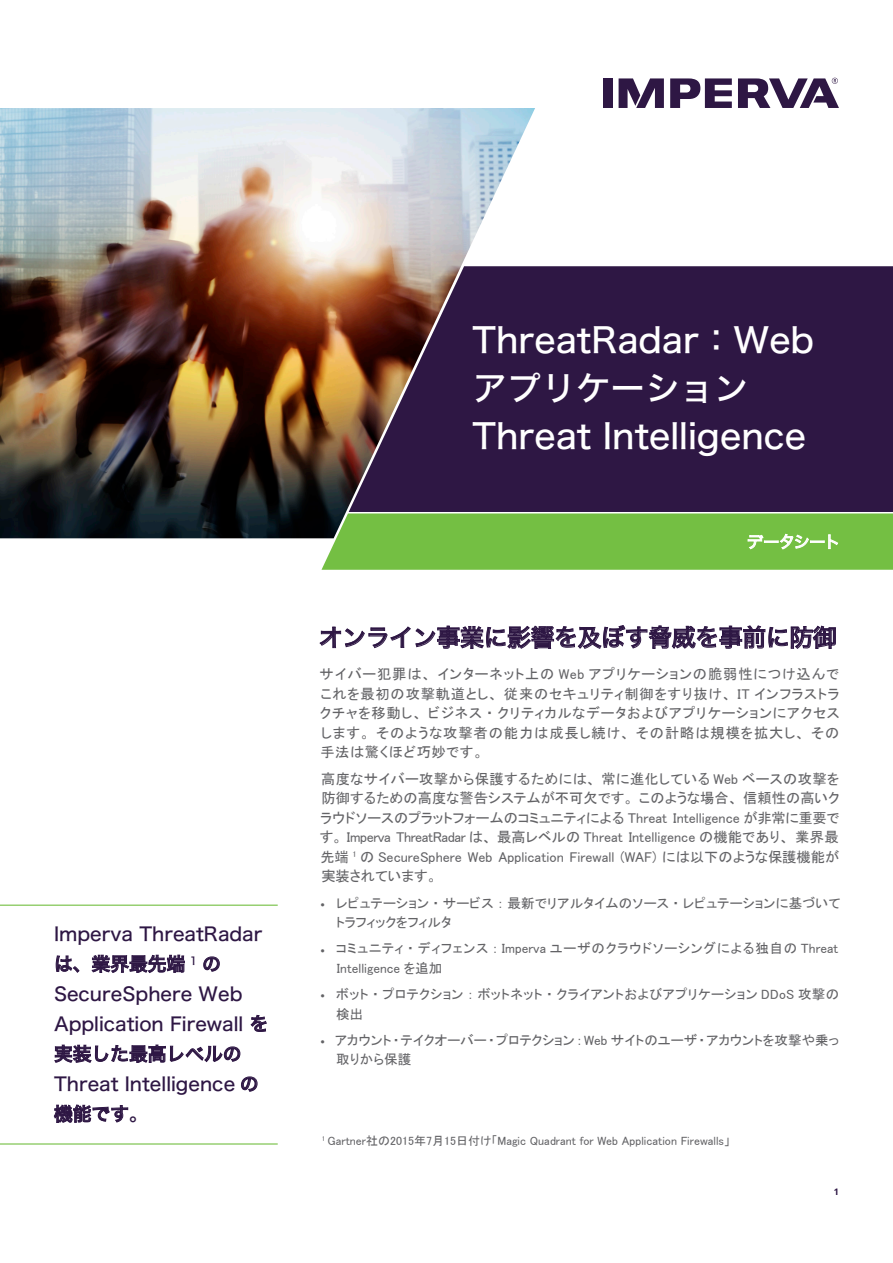
<style>
.page{position:relative;width:893px;height:1263px;background:#fff}
.page>*{position:absolute;margin:0;border:0;box-sizing:border-box;transform-origin:0 0}
.DS-Title{font:34.5px/48px "Hira Kaku Std W5";color:#fff}
.DS-Cover_Subhead{font:24px "Hira Kaku Std W5";letter-spacing:-.02em;color:#2e1744}
.DS-Sidebar_Quote_Pur{font:18.75px/30px "Hira Kaku Std W5";color:#2e1744}
.Collateral_Type_WHIT{font:16.5px "Hira Kaku Std W4";letter-spacing:-.045em;color:#fff}
.DS-Body{font:14.25px/19.5px "MS P Gothic";letter-spacing:.02em;color:#636366;text-align:justify}
.t1{font:13.5px/19.5px "MS P Gothic";letter-spacing:.015em;color:#636366}
.t2{font:13.5px/19.5px "MS P Gothic";letter-spacing:.055em;color:#636366}
.DS-Foodnote{font:12px "MS P Gothic";color:#636366}
.t3{font:700 9px "Open Sans";color:#2e1744}
.s1{font-family:"Avenir Next LT Pro";font-size:9px}
</style>
<div class="page">
<div style="left:603px;top:78px;width:9px;height:30px;background:#2e1744"></div>
<svg style="left:670px;top:78px;width:62px;height:30px"></svg>
<svg style="left:619px;top:78px;width:45px;height:30px"></svg>
<svg style="left:738px;top:78px;width:101px;height:30px"></svg>
<img style="left:0;top:108px;width:535px;height:430px">
<svg style="left:321px;top:513px;width:572px;height:57px;background:#76be48"></svg>
<svg style="left:349px;top:266px;width:544px;height:246px;background:#361d43"></svg>
<hr style="left:0;top:1143px;width:278px;height:1px;background:#74bf43">
<hr style="left:0;top:905px;width:278px;height:1px;background:#74bf43">
<svg style="left:56px;top:956px;width:23px;height:16px"></svg>
<svg style="left:92px;top:955px;width:92px;height:17px"></svg>
<svg style="left:204px;top:957px;width:15px;height:14px"></svg>
<svg style="left:250px;top:1015px;width:17px;height:17px"></svg>
<svg style="left:55px;top:1045px;width:185px;height:18px"></svg>
<svg style="left:241px;top:1077px;width:16px;height:14px"></svg>
<svg style="left:54px;top:1105px;width:74px;height:17px"></svg>
<svg style="left:320px;top:627px;width:90px;height:22px"></svg>
<svg style="left:416px;top:626px;width:419px;height:22px"></svg>
<p class="DS-Sidebar_Quote_Pur" style="left:54px;top:919px;width:216px">Imperva ThreatRadarは、業界最先端 <sup>1</sup> の<br>SecureSphere Web<br>Application Firewall を実装した最高レベルの<br>Threat Intelligence の機能です。</p>
<p class="DS-Title" style="left:472px;top:316px;width:343px">ThreatRadar：Webアプリケーション<br>Threat Intelligence</p>
<p class="Collateral_Type_WHIT" style="left:747px;top:529px;width:95px">データシート</p>
<p class="DS-Cover_Subhead" style="left:319px;top:619px;width:519px">オンライン事業に影響を及ぼす脅威を事前に防御</p>
<p class="DS-Body" style="left:320px;top:665px;width:522px">サイバー犯罪は、インターネット上の Web アプリケーションの脆弱性につけ込んでこれを最初の攻撃軌道とし、従来のセキュリティ制御をすり抜け、 IT インフラストラクチャを移動し、ビジネス・クリティカルなデータおよびアプリケーションにアクセスします。そのような攻撃者の能力は成長し続け、その計略は規模を拡大し、その手法は驚くほど巧妙です。</p>
<p class="DS-Body" style="left:320px;top:769px;width:521px">高度なサイバー攻撃から保護するためには、常に進化している Web ベースの攻撃を防御するための高度な警告システムが不可欠です。このような場合、信頼性の高いクラウドソースのプラットフォームのコミュニティによる Threat Intelligence が非常に重要です。 Imperva ThreatRadar は、最高レベルの Threat Intelligence の機能であり、業界最先端 <sup>1</sup> の SecureSphere Web Application Firewall (WAF) には以下のような保護機能が実装されています。</p>
<p class="t1" style="left:336px;top:893px;width:506px;text-indent:-16px"><span class="s1">•</span> レピュテーション・サービス：最新でリアルタイムのソース・レピュテーションに基づいてトラフィックをフィルタ</p>
<p class="t2" style="left:337px;top:939px;width:503px;text-indent:-16px"><span class="s1">•</span> コミュニティ・ディフェンス： Imperva ユーザのクラウドソーシングによる独自の Threat<br>Intelligence を追加</p>
<p class="t1" style="left:336px;top:984px;width:504px;text-indent:-16px"><span class="s1">•</span> ボット・プロテクション：ボットネット・クライアントおよびアプリケーション DDoS 攻撃の検出</p>
<p class="t1" style="left:336px;top:1030px;width:505px;text-indent:-16px"><span class="s1">•</span> アカウント・テイクオーバー・プロテクション：Web サイトのユーザ・アカウントを攻撃や乗っ取りから保護</p>
<p class="DS-Foodnote" style="left:322px;top:1134px;width:410px"><sup>1</sup> Gartner社の2015年7月15日付け「Magic Quadrant for Web Application Firewalls」</p>
<p class="t3" style="left:834px;top:1185px;width:7px">1</p>
</div>
